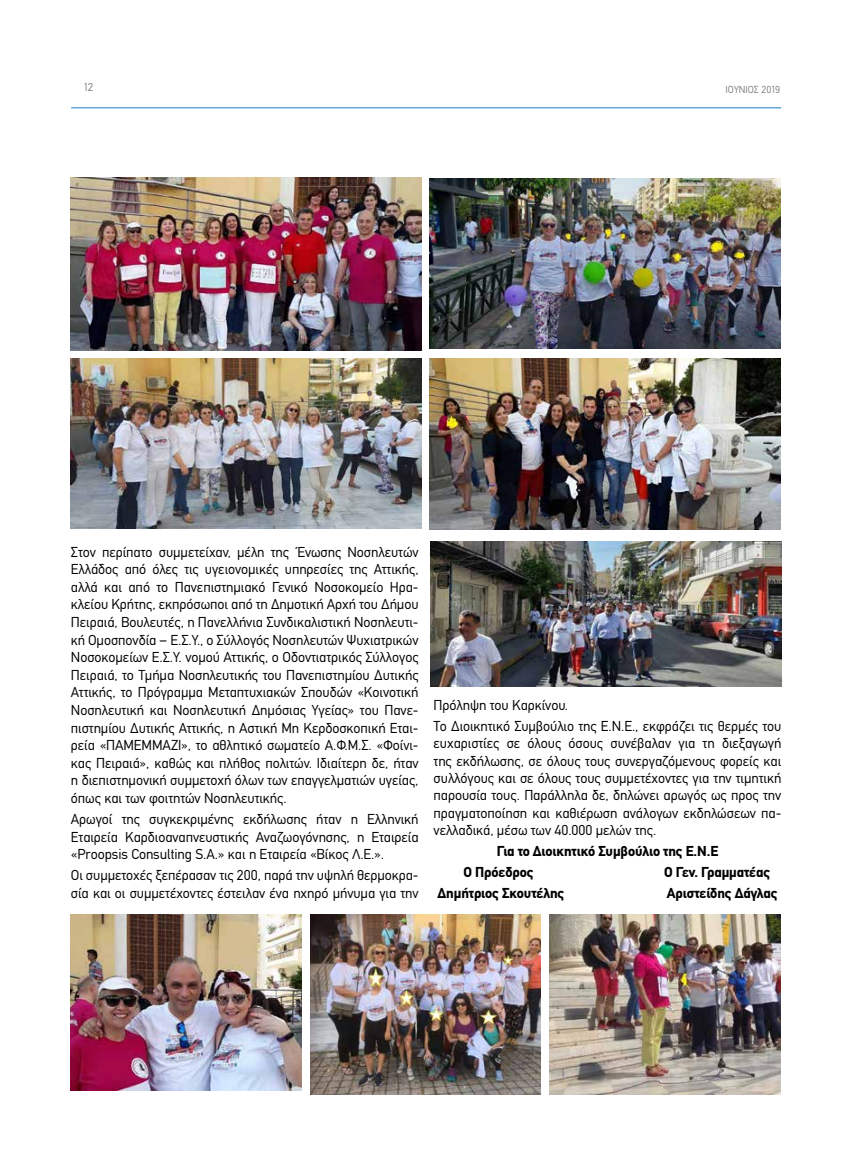
<style>
.page{position:relative;width:851px;height:1163px;background:#fff}
.page>*{position:absolute;margin:0;border:0;box-sizing:border-box;transform-origin:0 0}
.t1{font:14.12px/17.6px "CF Din";letter-spacing:-.005em;color:#000;text-align:justify}
.t2{font:700 14.12px/20.9px "CF Din";letter-spacing:-.005em;color:#000}
.t3{font:11.25px "CF Din";color:#808285}
.t4{font:10px "CF Din";color:#808285}
</style>
<div class="page">
<hr style="left:71px;top:107px;width:709px;height:1px;background:#4495d1">
<img style="left:310px;top:914px;width:230px;height:180px">
<img style="left:549px;top:914px;width:231px;height:180px">
<img style="left:71px;top:178px;width:351px;height:172px">
<img style="left:430px;top:541px;width:351px;height:145px">
<img style="left:71px;top:914px;width:230px;height:175px">
<img style="left:71px;top:358px;width:351px;height:170px">
<img style="left:430px;top:179px;width:350px;height:170px">
<img style="left:430px;top:359px;width:350px;height:170px">
<p class="t3" style="left:84px;top:81px;width:11px">12</p>
<p class="t4" style="left:725px;top:84px;width:56px">ΙΟΥΝΙΟΣ 2019</p>
<p class="t1" style="left:71px;top:543px;width:349px">Στον περίπατο συμμετείχαν, μέλη της Ένωσης Νοσηλευτών Ελλάδος από όλες τις υγειονομικές υπηρεσίες της Αττικής, αλλά και από το Πανεπιστημιακό Γενικό Νοσοκομείο Ηρα&shy;κλείου Κρήτης, εκπρόσωποι από τη Δημοτική Αρχή του Δήμου Πειραιά, Βουλευτές, η Πανελλήνια Συνδικαλιστική Νοσηλευτι&shy;κή Ομοσπονδία – Ε.Σ.Υ., ο Σύλλογός Νοσηλευτών Ψυχιατρικών Νοσοκομείων Ε.Σ.Υ. νομού Αττικής, ο Οδοντιατρικός Σύλλογος Πειραιά, το Τμήμα Νοσηλευτικής του Πανεπιστημίου Δυτικής Αττικής, το Πρόγραμμα Μεταπτυχιακών Σπουδών «Κοινοτική Νοσηλευτική και Νοσηλευτική Δημόσιας Υγείας» του Πανε&shy;πιστημίου Δυτικής Αττικής, η Αστική Μη Κερδοσκοπική Εται&shy;ρεία «ΠΑΜΕΜΜΑΖΙ», το αθλητικό σωματείο Α.Φ.Μ.Σ. «Φοίνι&shy;κας Πειραιά», καθώς και πλήθος πολιτών. Ιδιαίτερη δε, ήταν η διεπιστημονική συμμετοχή όλων των επαγγελματιών υγείας, όπως και των φοιτητών Νοσηλευτικής.</p>
<p class="t1" style="left:71px;top:810px;width:349px">Αρωγοί της συγκεκριμένης εκδήλωσης ήταν η Ελληνική Εταιρεία Καρδιοαναπνευστικής Αναζωογόνησης, η Εταιρεία «Proopsis Consulting S.A.» και η Εταιρεία «Βίκος Λ.Ε.».</p>
<p class="t1" style="left:71px;top:866px;width:349px">Οι συμμετοχές ξεπέρασαν τις 200, παρά την υψηλή θερμοκρα&shy;σία και οι συμμετέχοντες έστειλαν ένα ηχηρό μήνυμα για την</p>
<p class="t1" style="left:433px;top:694px;width:349px;line-height:20.9px">Πρόληψη του Καρκίνου.<br>Το Διοικητικό Συμβούλιο της Ε.Ν.Ε., εκφράζει τις θερμές του</p>
<p class="t1" style="left:433px;top:734px;width:349px">ευχαριστίες σε όλους όσους συνέβαλαν για τη διεξαγωγή της εκδήλωσης, σε όλους τους συνεργαζόμενους φορείς και συλλόγους και σε όλους τους συμμετέχοντες για την τιμητική παρουσία τους. Παράλληλα δε, δηλώνει αρωγός ως προς την πραγματοποίηση και καθιέρωση ανάλογων εκδηλώσεων πα&shy;νελλαδικά, μέσω των 40.000 μελών της.</p>
<p class="t2" style="left:463px;top:840px;width:256px;text-indent:33px">Για το Διοικητικό Συμβούλιο της Ε.Ν.Ε<br>Ο Πρόεδρος</p>
<p class="t2" style="left:664px;top:861px;width:107px">Ο Γεν. Γραμματέας</p>
<p class="t2" style="left:437px;top:882px;width:128px">Δημήτριος Σκουτέλης</p>
<p class="t2" style="left:666px;top:882px;width:112px">Αριστείδης Δάγλας</p>
</div>
